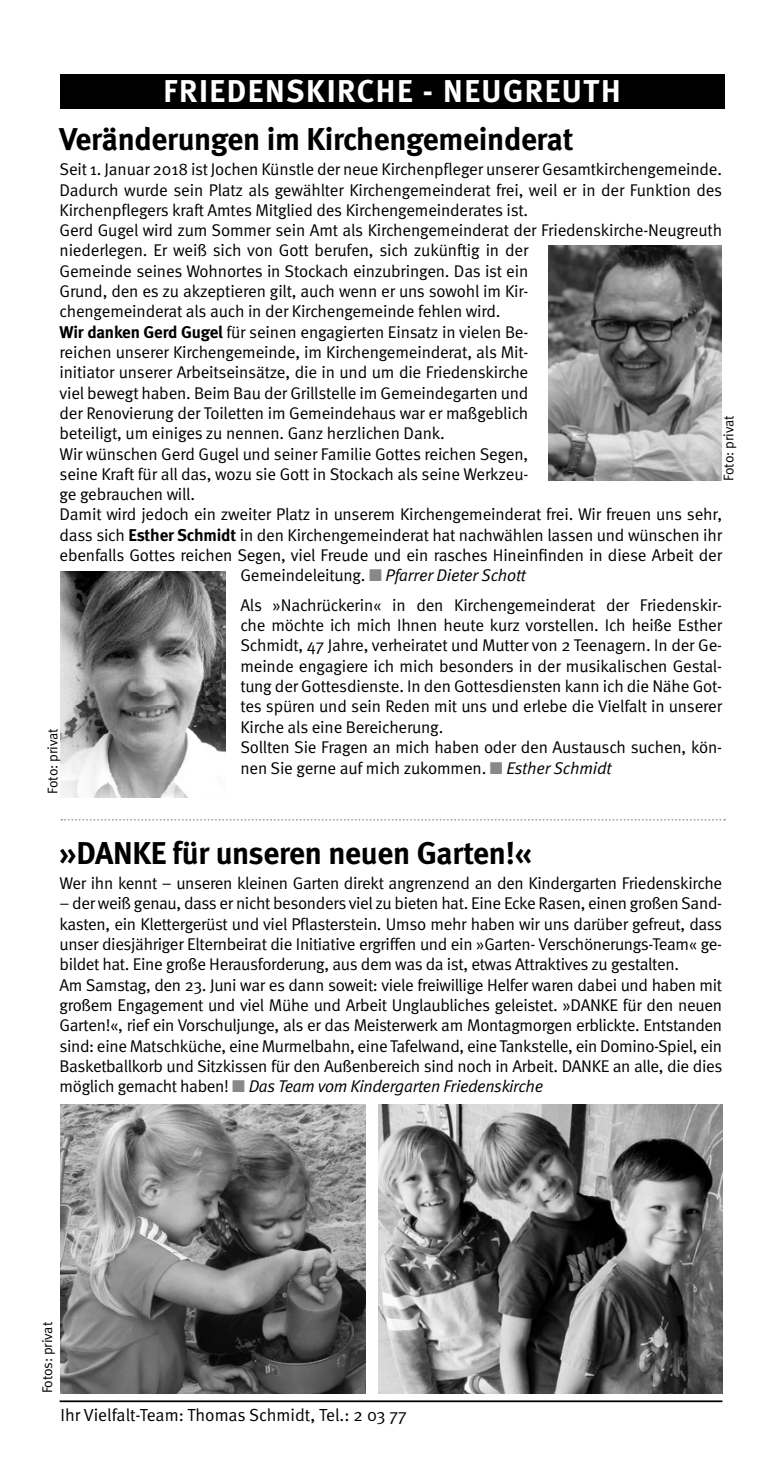
<style>
.page{position:relative;width:782px;height:1474px;background:#fff}
.page>*{position:absolute;margin:0;border:0;box-sizing:border-box;transform-origin:0 0}
.t1{font:700 31.5px "Meta";letter-spacing:-.01em;color:#000}
.t2{font:700 31.5px "Meta";letter-spacing:.05em;color:#fff}
.t3{font:17.5px "Meta Normal";color:#000}
.t4{font:16.97px/20.3px "Meta Normal";letter-spacing:-.015em;color:#000}
.t5{font:italic 16.97px "Meta Normal";letter-spacing:-.015em;color:#000}
.t6{font:14px "Meta Normal";letter-spacing:-.01em;color:#000}
.s1{font-family:"Meta";font-weight:700}
.s2{font-style:normal}
.s3{color:#87888a}
.s4{font-style:italic}
</style>
<div class="page">
<hr style="left:60px;top:1400px;width:662px;height:2px;background:#000">
<svg style="left:61px;top:819px;width:664px;height:1px"></svg>
<div style="left:60px;top:74px;width:664px;height:35px;background:#000"></div>
<img style="left:548px;top:246px;width:173px;height:234px">
<img style="left:60px;top:572px;width:165px;height:225px">
<img style="left:378px;top:1104px;width:344px;height:289px">
<img style="left:60px;top:1104px;width:306px;height:289px">
<h1 class="t2" style="left:163px;top:73px;width:458px">FRIEDENSKIRCHE - NEUGREUTH</h1>
<h1 class="t1" style="left:60px;top:120px;width:515px">Veränderungen im Kirchengemeinderat</h1>
<p class="t4" style="left:60px;top:159px;width:663px">Seit 1. Januar 2018 ist Jochen Künstle der neue Kirchenpfleger unserer Gesamtkirchengemeinde.</p>
<p class="t4" style="left:60px;top:179px;width:664px">Dadurch wurde sein Platz als gewählter Kirchengemeinderat frei, weil er in der Funktion des</p>
<p class="t4" style="left:60px;top:200px;width:470px">Kirchenpflegers kraft Amtes Mitglied des Kirchengemeinderates ist.</p>
<p class="t4" style="left:60px;top:220px;width:663px">Gerd Gugel wird zum Sommer sein Amt als Kirchengemeinderat der Friedenskirche-Neugreuth</p>
<p class="t4" style="left:60px;top:240px;width:470px">niederlegen. Er weiß sich von Gott berufen, sich zukünftig in der</p>
<p class="t4" style="left:60px;top:260px;width:470px">Gemeinde seines Wohnortes in Stockach einzubringen. Das ist ein</p>
<p class="t4" style="left:60px;top:281px;width:470px">Grund, den es zu akzeptieren gilt, auch wenn er uns sowohl im Kir-</p>
<p class="t4" style="left:60px;top:301px;width:442px">chengemeinderat als auch in der Kirchengemeinde fehlen wird.</p>
<p class="t4" style="left:60px;top:321px;width:470px"><span class="s1">Wir danken Gerd Gugel</span> für seinen engagierten Einsatz in vielen Be-</p>
<p class="t4" style="left:60px;top:342px;width:470px">reichen unserer Kirchengemeinde, im Kirchengemeinderat, als Mit-</p>
<p class="t4" style="left:60px;top:362px;width:470px">initiator unserer Arbeitseinsätze, die in und um die Friedenskirche</p>
<p class="t4" style="left:60px;top:382px;width:470px">viel bewegt haben. Beim Bau der Grillstelle im Gemeindegarten und</p>
<p class="t4" style="left:60px;top:403px;width:470px">der Renovierung der Toiletten im Gemeindehaus war er maßgeblich</p>
<p class="t4" style="left:60px;top:423px;width:386px">beteiligt, um einiges zu nennen. Ganz herzlichen Dank.</p>
<p class="t4" style="left:60px;top:443px;width:470px">Wir wünschen Gerd Gugel und seiner Familie Gottes reichen Segen,</p>
<p class="t4" style="left:60px;top:463px;width:470px">seine Kraft für all das, wozu sie Gott in Stockach als seine Werkzeu-</p>
<p class="t4" style="left:60px;top:484px;width:137px">ge gebrauchen will.</p>
<p class="t4" style="left:60px;top:504px;width:663px">Damit wird jedoch ein zweiter Platz in unserem Kirchengemeinderat frei. Wir freuen uns sehr,</p>
<p class="t4" style="left:60px;top:524px;width:663px">dass sich <span class="s1">Esther Schmidt</span> in den Kirchengemeinderat hat nachwählen lassen und wünschen ihr</p>
<p class="t4" style="left:60px;top:545px;width:663px">ebenfalls Gottes reichen Segen, viel Freude und ein rasches Hineinfinden in diese Arbeit der</p>
<p class="t5" style="left:240px;top:565px;width:287px"><span class="s2">Gemeindeleitung.</span> <span class="s3">■</span> Pfarrer Dieter Schott</p>
<p class="t4" style="left:240px;top:594px;width:483px">Als »Nachrückerin« in den Kirchengemeinderat der Friedenskir&shy;che möchte ich mich Ihnen heute kurz vorstellen. Ich heiße Esther Schmidt, 47 Jahre, verheiratet und Mutter von 2 Teenagern. In der Ge&shy;meinde engagiere ich mich besonders in der musikalischen Gestal&shy;tung der Gottesdienste. In den Gottesdiensten kann ich die Nähe Got&shy;tes spüren und sein Reden mit uns und erlebe die Vielfalt in unserer Kirche als eine Bereicherung.<br>Sollten Sie Fragen an mich haben oder den Austausch suchen, kön&shy;nen Sie gerne auf mich zukommen. <span class="s3">■</span> <span class="s4">Esther Schmidt</span></p>
<p class="t6" style="left:720px;top:480px;width:66px;rotate:-90deg">Foto: privat</p>
<p class="t6" style="left:44px;top:793px;width:66px;rotate:-90deg">Foto: privat</p>
<h1 class="t1" style="left:60px;top:833px;width:473px">»DANKE für unseren neuen Garten!«</h1>
<p class="t4" style="left:60px;top:872px;width:664px">Wer ihn kennt – unseren kleinen Garten direkt angrenzend an den Kindergarten Friedenskirche</p>
<p class="t4" style="left:60px;top:893px;width:664px">– der weiß genau, dass er nicht besonders viel zu bieten hat. Eine Ecke Rasen, einen großen Sand&shy;kasten, ein Klettergerüst und viel Pflasterstein. Umso mehr haben wir uns darüber gefreut, dass unser diesjähriger Elternbeirat die Initiative ergriffen und ein »Garten- Verschönerungs-Team« ge&shy;bildet hat. Eine große Herausforderung, aus dem was da ist, etwas Attraktives zu gestalten.<br>Am Samstag, den 23. Juni war es dann soweit: viele freiwillige Helfer waren dabei und haben mit großem Engagement und viel Mühe und Arbeit Unglaubliches geleistet. »DANKE für den neuen Garten!«, rief ein Vorschuljunge, als er das Meisterwerk am Montagmorgen erblickte. Entstanden sind: eine Matschküche, eine Murmelbahn, eine Tafelwand, eine Tankstelle, ein Domino-Spiel, ein Basketballkorb und Sitzkissen für den Außenbereich sind noch in Arbeit. DANKE an alle, die dies möglich gemacht haben! <span class="s3">■</span> <span class="s4">Das Team vom Kindergarten Friedenskirche</span></p>
<p class="t6" style="left:39px;top:1393px;width:73px;rotate:-90deg">Fotos: privat</p>
<p class="t3" style="left:60px;top:1404px;width:348px">Ihr Vielfalt-Team: Thomas Schmidt, Tel.: 2 03 77</p>
</div>
